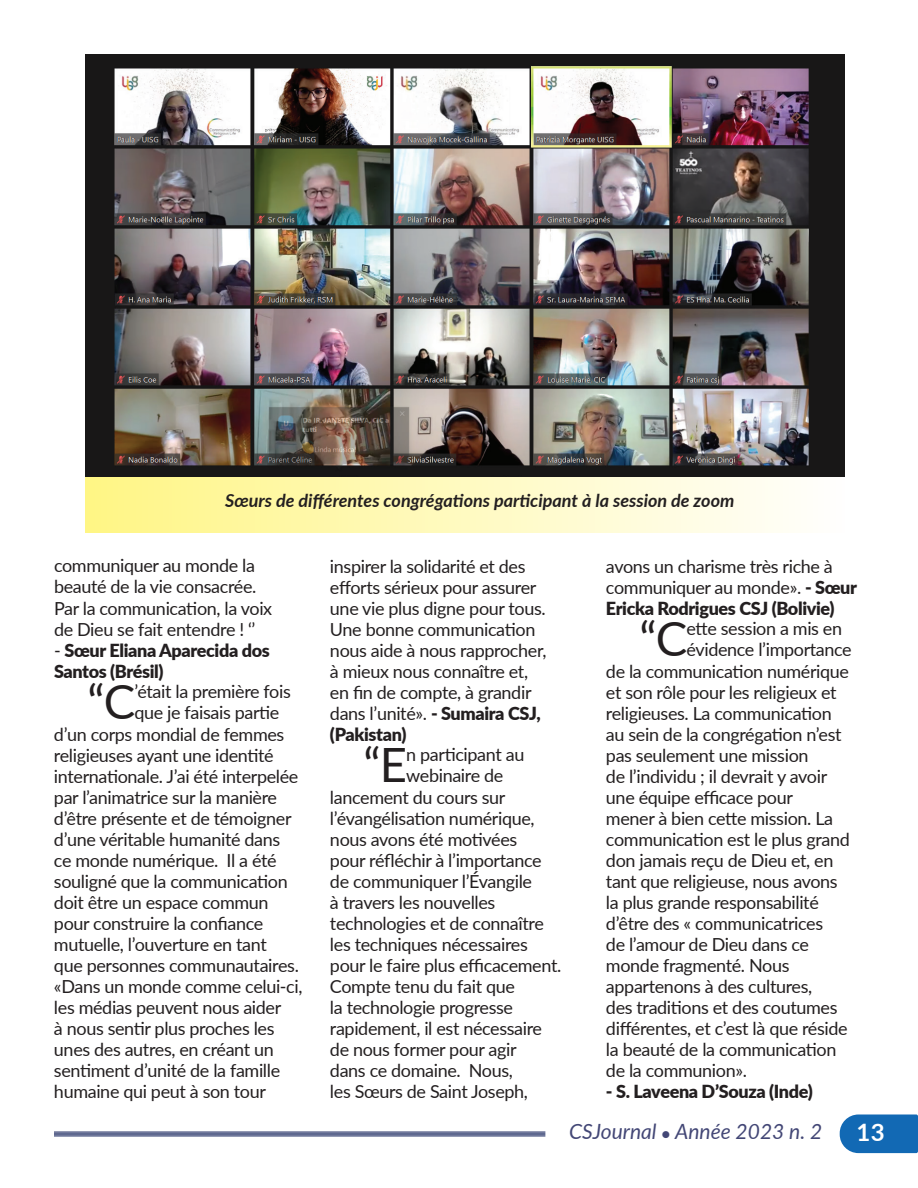
<style>
.page{position:relative;width:918px;height:1188px;background:#fff}
.page>*{position:absolute;margin:0;border:0;box-sizing:border-box;transform-origin:0 0}
.t1{font:47.25px "Lato";color:#231f20}
.t2{font:700 24px "Lato";color:#fff}
.t3{font:italic 21px "Lato";color:#434776}
.t4{font:18px/21px "Lato";letter-spacing:-.02em;color:#231f20}
.t5{font:900 18px/21px "Lato";letter-spacing:-.02em;color:#231f20}
.t6{font:italic 700 18px "Lato";color:#231f20}
.s1{font-weight:400}
.s2{font-weight:900}
</style>
<div class="page">
<img style="left:85px;top:54px;width:760px;height:423px">
<svg style="left:840px;top:1114px;width:78px;height:39px;background:#2071b8"></svg>
<hr style="left:54px;top:1132px;width:491px;height:4px;background:#70789b">
<hr style="left:54px;top:1132px;width:491px;height:1px;background:#071653">
<hr style="left:54px;top:1133px;width:491px;height:2px;background:#071653">
<hr style="left:54px;top:1136px;width:491px;height:1px;background:#071653">
<div style="left:85px;top:477px;width:760px;height:56px;background:linear-gradient(to right,#fff684,#fffefd)"></div>
<p class="t6" style="left:225px;top:487px;width:511px">Sœurs de différentes congrégations participant à la session de zoom</p>
<p class="t4" style="left:54px;top:555px;width:220px">communiquer au monde la beauté de la vie consacrée.<br>Par la communication, la voix de Dieu se fait entendre ! ‘’</p>
<p class="t5" style="left:54px;top:639px;width:217px"><span class="s1">-</span> Sœur Eliana Aparecida dos<br>Santos (Brésil)</p>
<h1 class="t1" style="left:88px;top:669px;width:49px">“C</h1>
<p class="t4" style="left:135px;top:681px;width:158px">’était la première fois</p>
<p class="t4" style="left:135px;top:702px;width:146px">que je faisais partie</p>
<p class="t4" style="left:54px;top:723px;width:232px">d’un corps mondial de femmes</p>
<p class="t4" style="left:54px;top:744px;width:221px">religieuses ayant une identité</p>
<p class="t4" style="left:54px;top:765px;width:246px">internationale. J’ai été interpelée</p>
<p class="t4" style="left:54px;top:786px;width:225px">par l’animatrice sur la manière</p>
<p class="t4" style="left:54px;top:807px;width:239px">d’être présente et de témoigner</p>
<p class="t4" style="left:54px;top:828px;width:228px">d’une véritable humanité dans</p>
<p class="t4" style="left:54px;top:849px;width:224px">ce monde numérique. Il a été</p>
<p class="t4" style="left:54px;top:870px;width:235px">souligné que la communication</p>
<p class="t4" style="left:54px;top:891px;width:216px">doit être un espace commun</p>
<p class="t4" style="left:54px;top:912px;width:211px">pour construire la confiance</p>
<p class="t4" style="left:54px;top:933px;width:214px">mutuelle, l’ouverture en tant</p>
<p class="t4" style="left:54px;top:954px;width:246px">que personnes communautaires.</p>
<p class="t4" style="left:54px;top:975px;width:250px">«Dans un monde comme celui-ci,</p>
<p class="t4" style="left:54px;top:996px;width:229px">les médias peuvent nous aider</p>
<p class="t4" style="left:54px;top:1017px;width:222px">à nous sentir plus proches les</p>
<p class="t4" style="left:54px;top:1038px;width:221px">unes des autres, en créant un</p>
<p class="t4" style="left:54px;top:1059px;width:228px">sentiment d’unité de la famille</p>
<p class="t4" style="left:54px;top:1080px;width:214px">humaine qui peut à son tour</p>
<p class="t4" style="left:330px;top:555px;width:218px">inspirer la solidarité et des efforts sérieux pour assurer une vie plus digne pour tous.<br>Une bonne communication nous aide à nous rapprocher, à mieux nous connaître et, en fin de compte, à grandir dans l’unité». <span class="s2">- Sumaira CSJ, (Pakistan)</span></p>
<h1 class="t1" style="left:364px;top:732px;width:45px">“E</h1>
<p class="t4" style="left:406px;top:744px;width:120px">n participant au</p>
<p class="t4" style="left:406px;top:765px;width:99px">webinaire de</p>
<p class="t4" style="left:330px;top:786px;width:177px">lancement du cours sur</p>
<p class="t4" style="left:330px;top:807px;width:206px">l’évangélisation numérique,</p>
<p class="t4" style="left:330px;top:828px;width:189px">nous avons été motivées</p>
<p class="t4" style="left:330px;top:849px;width:213px">pour réfléchir à l’importance</p>
<p class="t4" style="left:330px;top:870px;width:204px">de communiquer l’Évangile</p>
<p class="t4" style="left:330px;top:891px;width:167px">à travers les nouvelles</p>
<p class="t4" style="left:330px;top:912px;width:215px">technologies et de connaître</p>
<p class="t4" style="left:330px;top:933px;width:199px">les techniques nécessaires</p>
<p class="t4" style="left:330px;top:954px;width:233px">pour le faire plus efficacement.</p>
<p class="t4" style="left:330px;top:975px;width:186px">Compte tenu du fait que</p>
<p class="t4" style="left:330px;top:996px;width:185px">la technologie progresse</p>
<p class="t4" style="left:330px;top:1017px;width:214px">rapidement, il est nécessaire</p>
<p class="t4" style="left:330px;top:1038px;width:188px">de nous former pour agir</p>
<p class="t4" style="left:330px;top:1059px;width:185px">dans ce domaine. Nous,</p>
<p class="t4" style="left:330px;top:1080px;width:200px">les Sœurs de Saint Joseph,</p>
<p class="t4" style="left:606px;top:555px;width:253px">avons un charisme très riche à communiquer au monde». <span class="s2">- Sœur<br>Ericka Rodrigues CSJ (Bolivie)</span></p>
<h1 class="t1" style="left:640px;top:606px;width:49px">“C</h1>
<p class="t4" style="left:687px;top:618px;width:157px">ette session a mis en</p>
<p class="t4" style="left:687px;top:639px;width:167px">évidence l’importance</p>
<p class="t4" style="left:606px;top:660px;width:245px">de la communication numérique</p>
<p class="t4" style="left:606px;top:681px;width:232px">et son rôle pour les religieux et</p>
<p class="t4" style="left:606px;top:702px;width:227px">religieuses. La communication</p>
<p class="t4" style="left:606px;top:723px;width:237px">au sein de la congrégation n’est</p>
<p class="t4" style="left:606px;top:744px;width:204px">pas seulement une mission</p>
<p class="t4" style="left:606px;top:765px;width:223px">de l’individu ; il devrait y avoir</p>
<p class="t4" style="left:606px;top:786px;width:189px">une équipe efficace pour</p>
<p class="t4" style="left:606px;top:807px;width:229px">mener à bien cette mission. La</p>
<p class="t4" style="left:606px;top:828px;width:245px">communication est le plus grand</p>
<p class="t4" style="left:606px;top:849px;width:229px">don jamais reçu de Dieu et, en</p>
<p class="t4" style="left:606px;top:870px;width:233px">tant que religieuse, nous avons</p>
<p class="t4" style="left:606px;top:891px;width:214px">la plus grande responsabilité</p>
<p class="t4" style="left:606px;top:912px;width:219px">d’être des « communicatrices</p>
<p class="t4" style="left:606px;top:933px;width:205px">de l’amour de Dieu dans ce</p>
<p class="t4" style="left:606px;top:954px;width:185px">monde fragmenté. Nous</p>
<p class="t4" style="left:606px;top:975px;width:208px">appartenons à des cultures,</p>
<p class="t4" style="left:606px;top:996px;width:233px">des traditions et des coutumes</p>
<p class="t4" style="left:606px;top:1017px;width:243px">différentes, et c’est là que réside</p>
<p class="t4" style="left:606px;top:1038px;width:232px">la beauté de la communication</p>
<p class="t4" style="left:606px;top:1059px;width:143px">de la communion».</p>
<p class="t5" style="left:606px;top:1080px;width:208px">- S. Laveena D’Souza (Inde)</p>
<p class="t3" style="left:569px;top:1116px;width:255px">CSJournal ● Année 2023 n. 2</p>
<h2 class="t2" style="left:857px;top:1115px;width:30px">13</h2>
</div>
